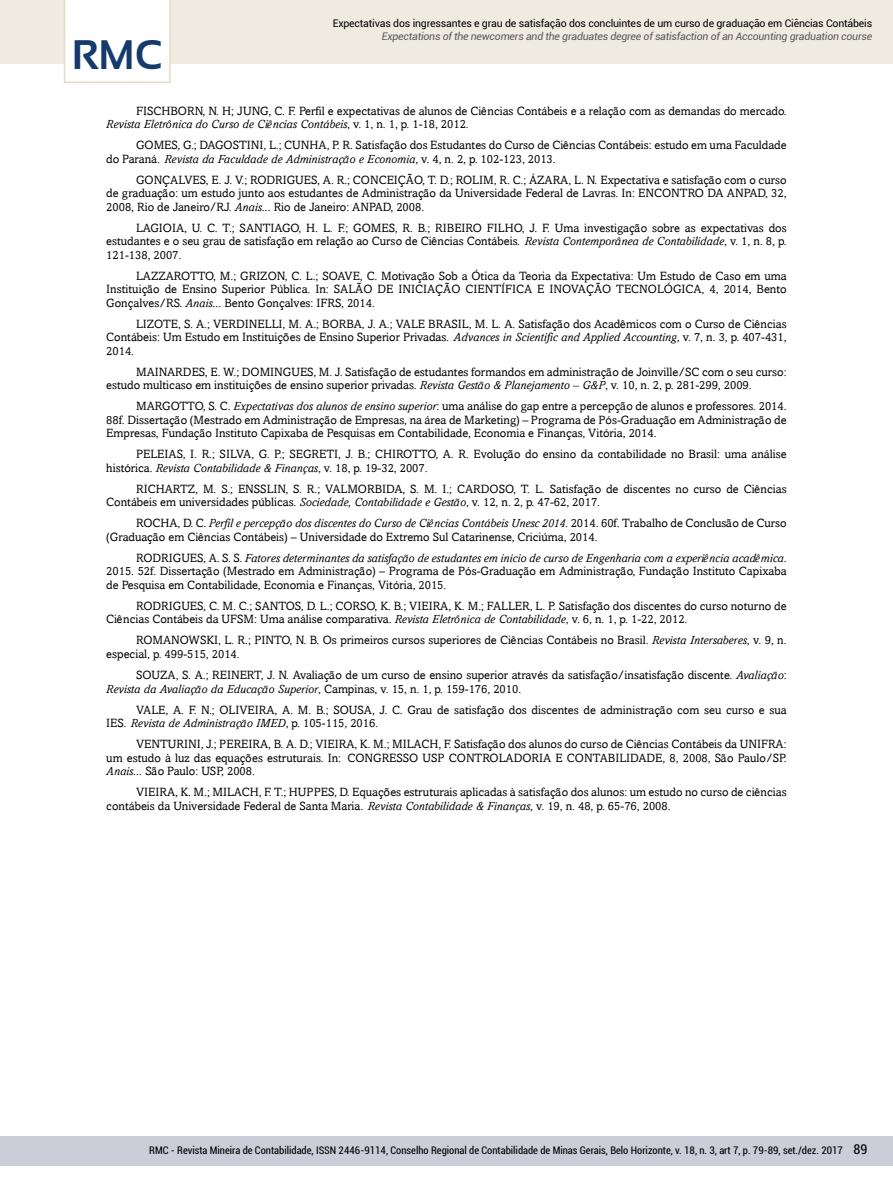
<style>
.page{position:relative;width:893px;height:1191px;background:#fff}
.page>*{position:absolute;margin:0;border:0;box-sizing:border-box;transform-origin:0 0}
.t1{font:700 41.25px "Sansation";color:#143b6b}
.t2{font:condensed 13.5px "Roboto";color:#000}
.t3{font:12px/13.5px "Amasis";color:#000}
.t4{font:condensed 10.5px "Roboto";color:#000}
.t5{font:10.5px "Roboto";letter-spacing:-.015em;color:#000}
.t6{font:italic 10.5px "Roboto";letter-spacing:-.02em;color:#58595b}
.s1{font-style:italic}
</style>
<div class="page">
<div style="left:0;top:1135px;width:893px;height:30px;background:#cdcdda"></div>
<div style="left:0;top:0;width:893px;height:64px;background:#efebe1"></div>
<div style="left:64px;top:0;width:107px;height:83px;background:#fff"></div>
<h1 class="t1" style="left:72px;top:32px;width:92px">RMC</h1>
<p class="t5" style="left:333px;top:16px;width:541px">Expectativas dos ingressantes e grau de satisfação dos concluintes de um curso de graduação em Ciências Contábeis</p>
<p class="t6" style="left:382px;top:29px;width:492px">Expectations of the newcomers and the graduates degree of satisfaction of an Accounting graduation course</p>
<p class="t3" style="left:106px;top:104px;width:682px;text-indent:30px">FISCHBORN, N. H; JUNG, C. F. Perfil e expectativas de alunos de Ciências Contábeis e a relação com as demandas do mercado.<br><span class="s1">Revista Eletrônica do Curso de Ciências Contábeis</span>, v. 1, n. 1, p. 1-18, 2012.</p>
<p class="t3" style="left:106px;top:138px;width:682px;text-indent:30px">GOMES, G.; DAGOSTINI, L.; CUNHA, P. R. Satisfação dos Estudantes do Curso de Ciências Contábeis: estudo em uma Faculdade do Paraná. <span class="s1">Revista da Faculdade de Administração e Economia</span>, v. 4, n. 2, p. 102-123, 2013.</p>
<p class="t3" style="left:106px;top:173px;width:682px;text-align:justify;text-indent:30px">GONÇALVES, E. J. V.; RODRIGUES, A. R.; CONCEIÇÃO, T. D.; ROLIM, R. C.; ÁZARA, L. N. Expectativa e satisfação com o curso de graduação: um estudo junto aos estudantes de Administração da Universidade Federal de Lavras. In: ENCONTRO DA ANPAD, 32, 2008, Rio de Janeiro/RJ. <span class="s1">Anais...</span> Rio de Janeiro: ANPAD, 2008.</p>
<p class="t3" style="left:106px;top:221px;width:682px;text-align:justify;text-indent:30px">LAGIOIA, U. C. T.; SANTIAGO, H. L. F.; GOMES, R. B.; RIBEIRO FILHO, J. F. Uma investigação sobre as expectativas dos estudantes e o seu grau de satisfação em relação ao Curso de Ciências Contábeis. <span class="s1">Revista Contemporânea de Contabilidade</span>, v. 1, n. 8, p.<br>121-138, 2007.</p>
<p class="t3" style="left:106px;top:269px;width:682px;text-align:justify;text-indent:30px">LAZZAROTTO, M.; GRIZON, C. L.; SOAVE, C. Motivação Sob a Ótica da Teoria da Expectativa: Um Estudo de Caso em uma Instituição de Ensino Superior Pública. In: SALÃO DE INICIAÇÃO CIENTÍFICA E INOVAÇÃO TECNOLÓGICA, 4, 2014, Bento Gonçalves/RS. <span class="s1">Anais...</span> Bento Gonçalves: IFRS, 2014.</p>
<p class="t3" style="left:106px;top:317px;width:682px;text-align:justify;text-indent:30px">LIZOTE, S. A.; VERDINELLI, M. A.; BORBA, J. A.; VALE BRASIL, M. L. A. Satisfação dos Acadêmicos com o Curso de Ciências Contábeis: Um Estudo em Instituições de Ensino Superior Privadas. <span class="s1">Advances in Scientific and Applied Accounting</span>, v. 7, n. 3, p. 407-431, 2014.</p>
<p class="t3" style="left:106px;top:365px;width:682px;text-indent:30px">MAINARDES, E. W.; DOMINGUES, M. J. Satisfação de estudantes formandos em administração de Joinville/SC com o seu curso: estudo multicaso em instituições de ensino superior privadas. <span class="s1">Revista Gestão &amp; Planejamento – G&amp;P</span>, v. 10, n. 2, p. 281-299, 2009.</p>
<p class="t3" style="left:106px;top:399px;width:682px;text-align:justify;text-indent:30px">MARGOTTO, S. C. <span class="s1">Expectativas dos alunos de ensino superior</span>: uma análise do gap entre a percepção de alunos e professores. 2014.<br>88f. Dissertação (Mestrado em Administração de Empresas, na área de Marketing) – Programa de Pós-Graduação em Administração de Empresas, Fundação Instituto Capixaba de Pesquisas em Contabilidade, Economia e Finanças, Vitória, 2014.</p>
<p class="t3" style="left:106px;top:447px;width:682px;text-indent:30px">PELEIAS, I. R.; SILVA, G. P.; SEGRETI, J. B.; CHIROTTO, A. R. Evolução do ensino da contabilidade no Brasil: uma análise histórica. <span class="s1">Revista Contabilidade &amp; Finanças</span>, v. 18, p. 19-32, 2007.</p>
<p class="t3" style="left:106px;top:482px;width:682px;text-indent:30px">RICHARTZ, M. S.; ENSSLIN, S. R.; VALMORBIDA, S. M. I.; CARDOSO, T. L. Satisfação de discentes no curso de Ciências<br>Contábeis em universidades públicas. <span class="s1">Sociedade, Contabilidade e Gestão</span>, v. 12, n. 2, p. 47-62, 2017.</p>
<p class="t3" style="left:106px;top:516px;width:682px;text-indent:30px">ROCHA, D. C. <span class="s1">Perfil e percepção dos discentes do Curso de Ciências Contábeis Unesc 2014</span>. 2014. 60f. Trabalho de Conclusão de Curso (Graduação em Ciências Contábeis) – Universidade do Extremo Sul Catarinense, Criciúma, 2014.</p>
<p class="t3" style="left:106px;top:551px;width:682px;text-align:justify;text-indent:30px">RODRIGUES, A. S. S. <span class="s1">Fatores determinantes da satisfação de estudantes em início de curso de Engenharia com a experiência acadêmica</span>.<br>2015. 52f. Dissertação (Mestrado em Administração) – Programa de Pós-Graduação em Administração, Fundação Instituto Capixaba de Pesquisa em Contabilidade, Economia e Finanças, Vitória, 2015.</p>
<p class="t3" style="left:106px;top:599px;width:682px;text-indent:30px">RODRIGUES, C. M. C.; SANTOS, D. L.; CORSO, K. B.; VIEIRA, K. M.; FALLER, L. P. Satisfação dos discentes do curso noturno de<br>Ciências Contábeis da UFSM: Uma análise comparativa. <span class="s1">Revista Eletrônica de Contabilidade</span>, v. 6, n. 1, p. 1-22, 2012.</p>
<p class="t3" style="left:106px;top:633px;width:682px;text-indent:30px">ROMANOWSKI, L. R.; PINTO, N. B. Os primeiros cursos superiores de Ciências Contábeis no Brasil. <span class="s1">Revista Intersaberes</span>, v. 9, n. especial, p. 499-515, 2014.</p>
<p class="t3" style="left:106px;top:668px;width:682px;text-indent:30px">SOUZA, S. A.; REINERT, J. N. Avaliação de um curso de ensino superior através da satisfação/insatisfação discente. <span class="s1">Avaliação</span>:<br><span class="s1">Revista da Avaliação da Educação Superior</span>, Campinas, v. 15, n. 1, p. 159-176, 2010.</p>
<p class="t3" style="left:106px;top:702px;width:682px;text-indent:30px">VALE, A. F. N.; OLIVEIRA, A. M. B.; SOUSA, J. C. Grau de satisfação dos discentes de administração com seu curso e sua<br>IES. <span class="s1">Revista de Administração IMED</span>, p. 105-115, 2016.</p>
<p class="t3" style="left:106px;top:737px;width:682px;text-align:justify;text-indent:30px">VENTURINI, J.; PEREIRA, B. A. D.; VIEIRA, K. M.; MILACH, F. Satisfação dos alunos do curso de Ciências Contábeis da UNIFRA: um estudo à luz das equações estruturais. In: CONGRESSO USP CONTROLADORIA E CONTABILIDADE, 8, 2008, São Paulo/SP.<br><span class="s1">Anais...</span> São Paulo: USP, 2008.</p>
<p class="t3" style="left:106px;top:785px;width:682px;text-indent:30px">VIEIRA, K. M.; MILACH, F. T.; HUPPES, D. Equações estruturais aplicadas à satisfação dos alunos: um estudo no curso de ciências contábeis da Universidade Federal de Santa Maria. <span class="s1">Revista Contabilidade &amp; Finanças</span>, v. 19, n. 48, p. 65-76, 2008.</p>
<p class="t4" style="left:149px;top:1143px;width:695px">RMC - Revista Mineira de Contabilidade, ISSN 2446-9114, Conselho Regional de Contabilidade de Minas Gerais, Belo Horizonte, v. 18, n. 3, art 7, p. 79-89, set./dez. 2017</p>
<p class="t2" style="left:853px;top:1140px;width:15px">89</p>
</div>
